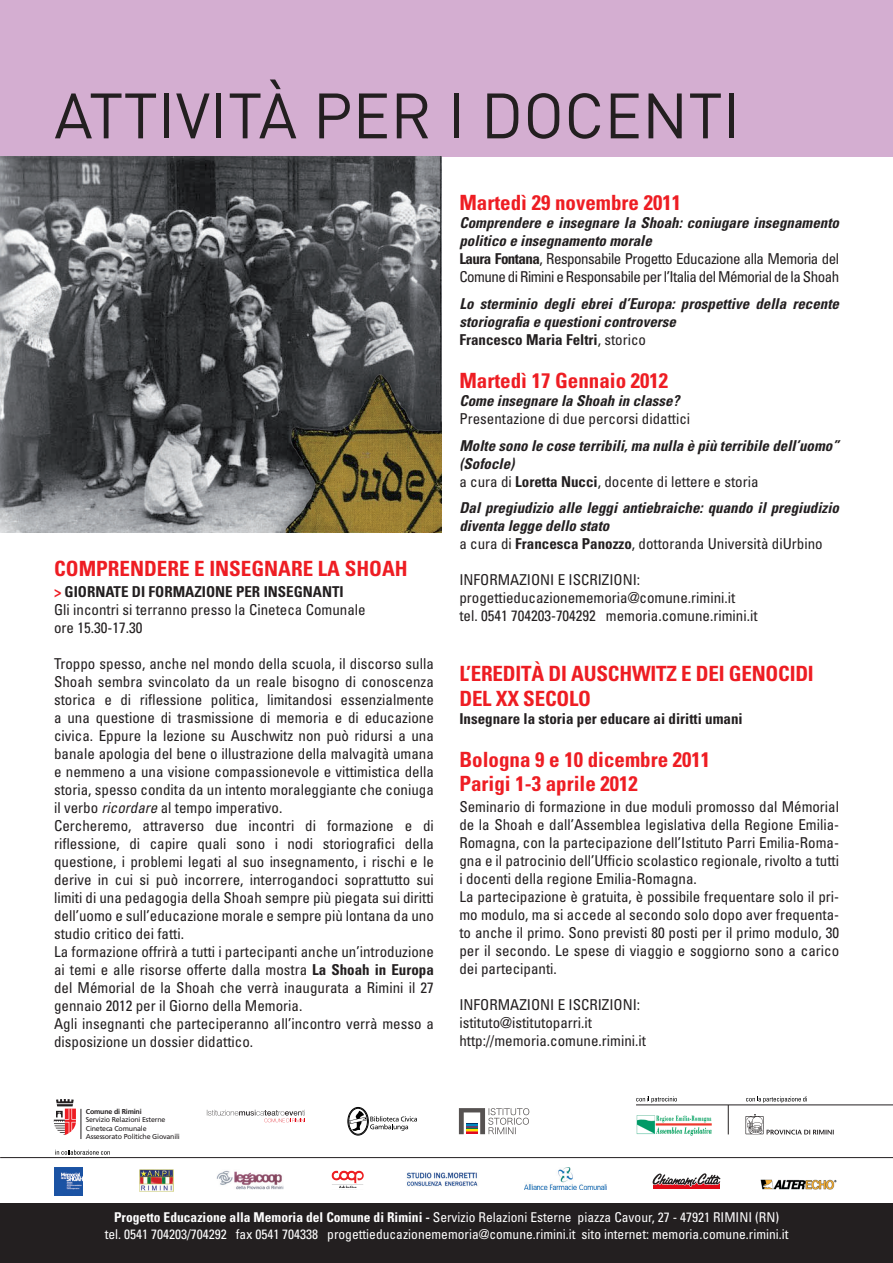
<style>
.page{position:relative;width:893px;height:1263px;background:#fff}
.page>*{position:absolute;margin:0;border:0;box-sizing:border-box;transform-origin:0 0}
.t1{font:63px "DIN";color:#231f20}
.t2{font:700 condensed 21px/25.2px "Univers";color:#ee1d23}
.t3{font:condensed 15px/18px "Univers";color:#231f20}
.t4{font:italic 700 condensed 15px/18px "Univers";color:#231f20}
.t5{font:condensed 15px/18px "Univers";letter-spacing:-.035em;color:#231f20}
.t6{font:700 condensed 15px "Univers";color:#231f20}
.t7{font:condensed 13.5px/16.5px "Univers";color:#fff;text-align:center}
.t8{font:7.05px/8.2px "Frutiger";letter-spacing:-.025em;color:#231f20}
.t9{font:700 7.05px "Frutiger";letter-spacing:-.025em;color:#231f20}
.s1{color:#ee1d23}
.s2{font-style:italic}
.s3{font-weight:700}
.s4{font-weight:700;font-style:italic}
.s5{font-style:normal}
.s6{font-weight:400;font-style:normal}
</style>
<div class="page">
<div style="left:0;top:1203px;width:893px;height:59px;background:#231f20"></div>
<svg style="left:207px;top:1110px;width:98px;height:12px"></svg>
<img style="left:217px;top:1170px;width:67px;height:20px">
<img style="left:140px;top:1169px;width:34px;height:22px">
<img style="left:525px;top:1167px;width:82px;height:22px">
<img style="left:406px;top:1172px;width:72px;height:14px">
<img style="left:760px;top:1179px;width:76px;height:10px">
<svg style="left:636px;top:1096px;width:41px;height:7px"></svg>
<svg style="left:746px;top:1096px;width:61px;height:7px"></svg>
<svg style="left:55px;top:1150px;width:55px;height:5px"></svg>
<img style="left:55px;top:1167px;width:27px;height:28px">
<div style="left:348px;top:1107px;width:20px;height:28px;border:1px solid #000;border-radius:50%"></div>
<div style="left:348px;top:1108px;width:20px;height:26px;border:1px solid #000;border-radius:50%"></div>
<svg style="left:349px;top:1111px;width:68px;height:20px"></svg>
<svg style="left:54px;top:1099px;width:22px;height:36px"></svg>
<hr style="left:81px;top:1109px;width:1px;height:30px;background:#231f20">
<img style="left:332px;top:1170px;width:19px;height:8px">
<div style="left:653px;top:1183px;width:67px;height:6px;background:#e20a16"></div>
<svg style="left:652px;top:1173px;width:69px;height:14px"></svg>
<img style="left:636px;top:1115px;width:76px;height:21px">
<svg style="left:745px;top:1114px;width:89px;height:20px"></svg>
<svg style="left:459px;top:1108px;width:70px;height:26px"></svg>
<hr style="left:636px;top:1104px;width:257px;height:1px;background:#231f20">
<hr style="left:0;top:1157px;width:893px;height:1px;background:#231f20">
<svg style="left:728px;top:1105px;width:1px;height:29px"></svg>
<div style="left:0;top:0;width:893px;height:156px;background:#d4aed1"></div>
<img style="left:0;top:156px;width:442px;height:377px">
<h1 class="t1" style="left:54px;top:80px;width:688px">ATTIVITÀ PER I DOCENTI</h1>
<h2 class="t2" style="left:54px;top:555px;width:38px">Compre</h2>
<h2 class="t2" style="left:130px;top:555px;width:26px">ndere</h2>
<h2 class="t2" style="left:194px;top:555px;width:215px">e insegnare la Shoah</h2>
<p class="t6" style="left:54px;top:582px;width:191px"><span class="s1">&gt;</span> Giornate di formazione per</p>
<p class="t6" style="left:264px;top:582px;width:82px">insegnanti</p>
<p class="t3" style="left:54px;top:600px;width:313px">Gli incontri si terranno presso la Cineteca Comunale ore 15.30-17.30</p>
<p class="t3" style="left:54px;top:654px;width:381px">Troppo spesso, anche nel mondo della scuola, il discorso sulla Shoah sembra svincolato da un reale bisogno di conoscenza storica e di riflessione politica, limitandosi essenzialmente a una questione di trasmissione di memoria e di educazione civica. Eppure la lezione su Auschwitz non può ridursi a una banale apologia del bene o illustrazione della malvagità umana e nemmeno a una visione compassionevole e vittimistica della storia, spesso condita da un intento moraleggiante che coniuga il verbo <span class="s2">ricordare</span> al tempo imperativo.<br>Cercheremo, attraverso due incontri di formazione e di riflessione, di capire quali sono i nodi storiografici della questione, i problemi legati al suo insegnamento, i rischi e le derive in cui si può incorrere, interrogandoci soprattutto sui limiti di una pedagogia della Shoah sempre più piegata sui diritti dell’uomo e sull’educazione morale e sempre più lontana da uno studio critico dei fatti.<br>La formazione offrirà a tutti i partecipanti anche un’introduzione ai temi e alle risorse offerte dalla mostra <span class="s3">La Shoah in Europa </span>del Mémorial de la Shoah che verrà inaugurata a Rimini il 27 gennaio 2012 per il Giorno della Memoria.<br>Agli insegnanti che parteciperanno all’incontro verrà messo a disposizione un dossier didattico.</p>
<p class="t9" style="left:86px;top:1107px;width:57px">Comune di Rimini</p>
<p class="t8" style="left:86px;top:1116px;width:96px">Servizio Relazioni Esterne<br>Cineteca Comunale<br>Assessorato Politiche Giovanili</p>
<h2 class="t2" style="left:459px;top:190px;width:223px">Martedì 29 novembre 2011</h2>
<p class="t5" style="left:459px;top:214px;width:381px"><span class="s4">Comprendere e insegnare la Shoah: coniugare insegnamento politico e insegnamento morale<br></span><span class="s3">Laura Fontana</span>, Responsabile Progetto Educazione alla Memoria del Comune di Rimini e Responsabile per l’Italia del Mémorial de la Shoah</p>
<p class="t4" style="left:459px;top:294px;width:381px">Lo sterminio degli ebrei d’Europa: prospettive della recente storiografia e questioni controverse<br><span class="s5">Francesco Maria Feltri</span><span class="s6">, storico</span></p>
<h2 class="t2" style="left:459px;top:368px;width:210px">Martedì 17 Gennaio 2012</h2>
<p class="t4" style="left:459px;top:392px;width:221px">Come insegnare la Shoah in classe?</p>
<p class="t3" style="left:459px;top:409px;width:232px">Presentazione di due percorsi didattici</p>
<p class="t4" style="left:459px;top:436px;width:381px">Molte sono le cose terribili, ma nulla è più terribile dell’uomo” (Sofocle)<br><span class="s6">a cura di</span> <span class="s5">Loretta Nucci</span><span class="s6">, docente di lettere e storia</span></p>
<p class="t4" style="left:459px;top:499px;width:381px">Dal pregiudizio alle leggi antiebraiche: quando il pregiudizio diventa legge dello stato<br><span class="s6">a cura di</span> <span class="s5">Francesca Panozzo</span><span class="s6">, dottoranda Università diUrbino</span></p>
<p class="t3" style="left:459px;top:570px;width:300px">INFORMAZIONI E ISCRIZIONI: progettieducazionememoria@comune.rimini.it<br>tel. 0541 704203-704292 memoria.comune.rimini.it</p>
<h2 class="t2" style="left:459px;top:661px;width:356px;text-indent:56px">ità di Auschwitz e dei genocidi del XX secolo</h2>
<p class="t6" style="left:459px;top:709px;width:285px">Insegnare la storia per educare ai diritti umani</p>
<h2 class="t2" style="left:459px;top:748px;width:252px;line-height:24px">Bologna 9 e 10 dicembre 2011<br>Parigi 1-3 aprile 2012</h2>
<p class="t3" style="left:459px;top:798px;width:381px">Seminario di formazione in due moduli promosso dal Mémorial de la Shoah e dall’Assemblea legislativa della Regione Emilia-Romagna, con la partecipazione dell’Istituto Parri Emilia-Roma&shy;gna e il patrocinio dell’Ufficio scolastico regionale, rivolto a tutti i docenti della regione Emilia-Romagna.<br>La partecipazione è gratuita, è possibile frequentare solo il pri&shy;mo modulo, ma si accede al secondo solo dopo aver frequenta&shy;to anche il primo. Sono previsti 80 posti per il primo modulo, 30 per il secondo. Le spese di viaggio e soggiorno sono a carico dei partecipanti.</p>
<p class="t3" style="left:459px;top:996px;width:188px">INFORMAZIONI E ISCRIZIONI: istituto@istitutoparri.it http://memoria.comune.rimini.it</p>
<h2 class="t2" style="left:459px;top:661px;width:24px">L’ered</h2>
<p class="t7" style="left:105px;top:1209px;width:685px"><span class="s3">Progetto Educazione alla Memoria del Comune di Rimini -</span> Servizio Relazioni Esterne piazza Cavour, 27 - 47921 RIMINI (RN) tel. 0541 704203/704292 fax 0541 704338 progettieducazionememoria@comune.rimini.it sito internet: memoria.comune.rimini.it</p>
</div>
